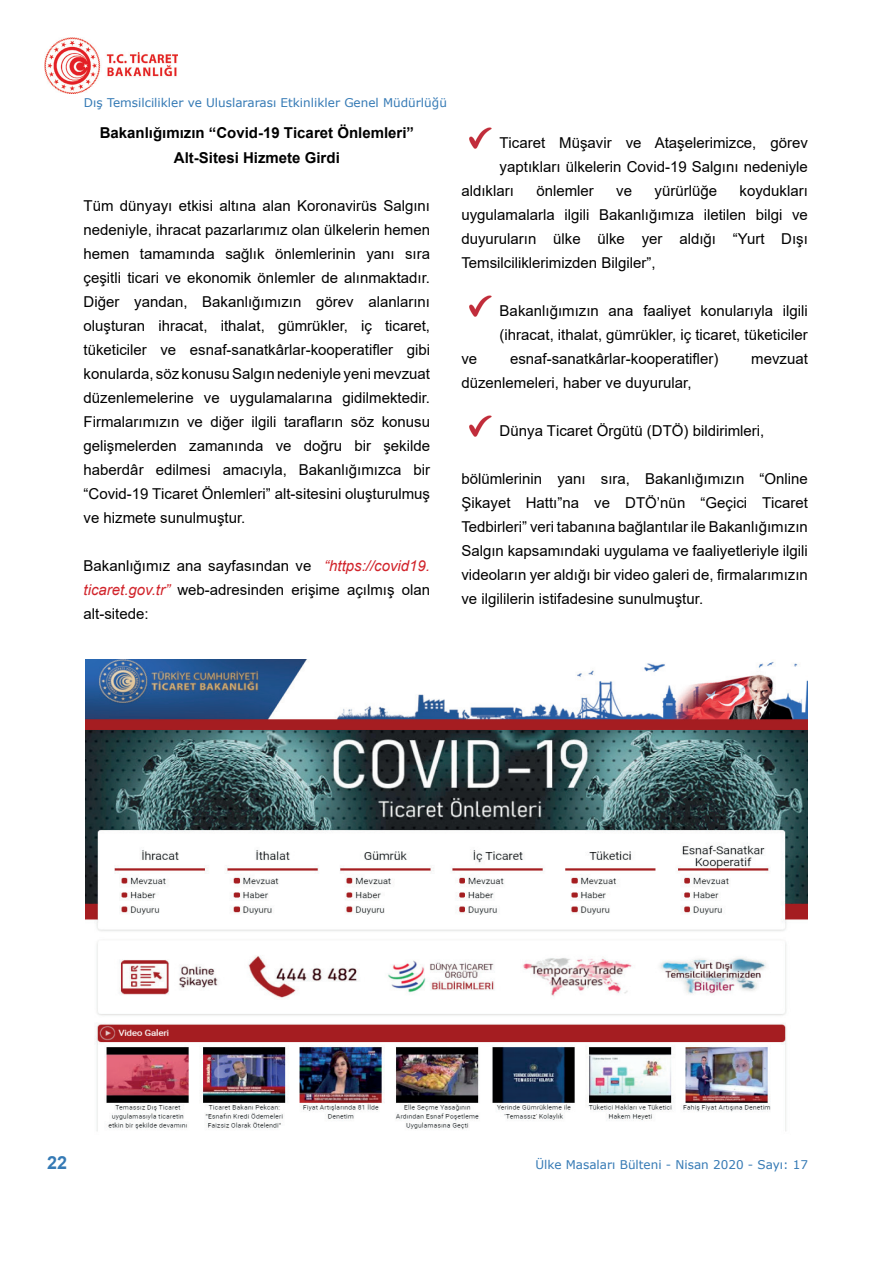
<style>
.page{position:relative;width:893px;height:1263px;background:#fff}
.page>*{position:absolute;margin:0;border:0;box-sizing:border-box;transform-origin:0 0}
.t1{font:700 18px "Arial";color:#357ab5}
.t2{font:15px/24px "Arial";color:#000;text-align:justify}
.t3{font:700 15px/24px "Arial";color:#000;text-align:center}
.t4{font:12px "Verdana";color:#357ab5}
.s1{font-style:italic;color:#d1232a}
</style>
<div class="page">
<img style="left:44px;top:38px;width:134px;height:55px">
<img style="left:470px;top:128px;width:21px;height:20px">
<img style="left:470px;top:296px;width:21px;height:20px">
<img style="left:470px;top:416px;width:21px;height:20px">
<img style="left:85px;top:659px;width:723px;height:472px">
<p class="t4" style="left:84px;top:94px;width:364px">Dış Temsilcilikler ve Uluslararası Etkinlikler Genel Müdürlüğü</p>
<p class="t3" style="left:100px;top:121px;width:316px">Bakanlığımızın “Covid-19 Ticaret Önlemleri”<br>Alt-Sitesi Hizmete Girdi</p>
<p class="t2" style="left:84px;top:193px;width:348px">Tüm dünyayı etkisi altına alan Koronavirüs Salgını nedeniyle, ihracat pazarlarımız olan ülkelerin hemen hemen tamamında sağlık önlemlerinin yanı sıra çeşitli ticari ve ekonomik önlemler de alınmaktadır.<br>Diğer yandan, Bakanlığımızın görev alanlarını oluşturan ihracat, ithalat, gümrükler, iç ticaret, tüketiciler ve esnaf-sanatkârlar-kooperatifler gibi konularda, söz konusu Salgın nedeniyle yeni mevzuat düzenlemelerine ve uygulamalarına gidilmektedir.<br>Firmalarımızın ve diğer ilgili tarafların söz konusu gelişmelerden zamanında ve doğru bir şekilde haberdâr edilmesi amacıyla, Bakanlığımızca bir “Covid-19 Ticaret Önlemleri” alt-sitesini oluşturulmuş ve hizmete sunulmuştur.</p>
<p class="t2" style="left:84px;top:553px;width:348px">Bakanlığımız ana sayfasından ve <span class="s1">“https://covid19. ticaret.gov.tr”</span> web-adresinden erişime açılmış olan alt-sitede:</p>
<p class="t2" style="left:499px;top:131px;width:310px">Ticaret Müşavir ve Ataşelerimizce, görev</p>
<p class="t2" style="left:500px;top:155px;width:310px">yaptıkları ülkelerin Covid-19 Salgını nedeniyle</p>
<p class="t2" style="left:461px;top:179px;width:54px">aldıkları</p>
<p class="t2" style="left:536px;top:179px;width:59px">önlemler</p>
<p class="t2" style="left:616px;top:179px;width:17px">ve</p>
<p class="t2" style="left:655px;top:179px;width:64px">yürürlüğe</p>
<p class="t2" style="left:461px;top:179px;width:348px;text-indent:278px">koydukları uygulamalarla ilgili Bakanlığımıza iletilen bilgi ve duyuruların ülke ülke yer aldığı “Yurt Dışı Temsilciliklerimizden Bilgiler”,</p>
<p class="t2" style="left:500px;top:299px;width:310px">Bakanlığımızın ana faaliyet konularıyla ilgili (ihracat, ithalat, gümrükler, iç ticaret, tüketiciler</p>
<p class="t2" style="left:461px;top:347px;width:17px">ve</p>
<p class="t2" style="left:510px;top:347px;width:210px">esnaf-sanatkârlar-kooperatifler)</p>
<p class="t2" style="left:751px;top:347px;width:58px">mevzuat</p>
<p class="t2" style="left:461px;top:371px;width:232px">düzenlemeleri, haber ve duyurular,</p>
<p class="t2" style="left:500px;top:419px;width:266px">Dünya Ticaret Örgütü (DTÖ) bildirimleri,</p>
<p class="t2" style="left:461px;top:467px;width:348px">bölümlerinin yanı sıra, Bakanlığımızın “Online Şikayet Hattı”na ve DTÖ’nün “Geçici Ticaret Tedbirleri” veri tabanına bağlantılar ile Bakanlığımızın Salgın kapsamındaki uygulama ve faaliyetleriyle ilgili videoların yer aldığı bir video galeri de, firmalarımızın ve ilgililerin istifadesine sunulmuştur.</p>
<p class="t1" style="left:47px;top:1150px;width:22px">22</p>
<p class="t4" style="left:535px;top:1157px;width:274px">Ülke Masaları Bülteni - Nisan 2020 - Sayı: 17</p>
</div>
